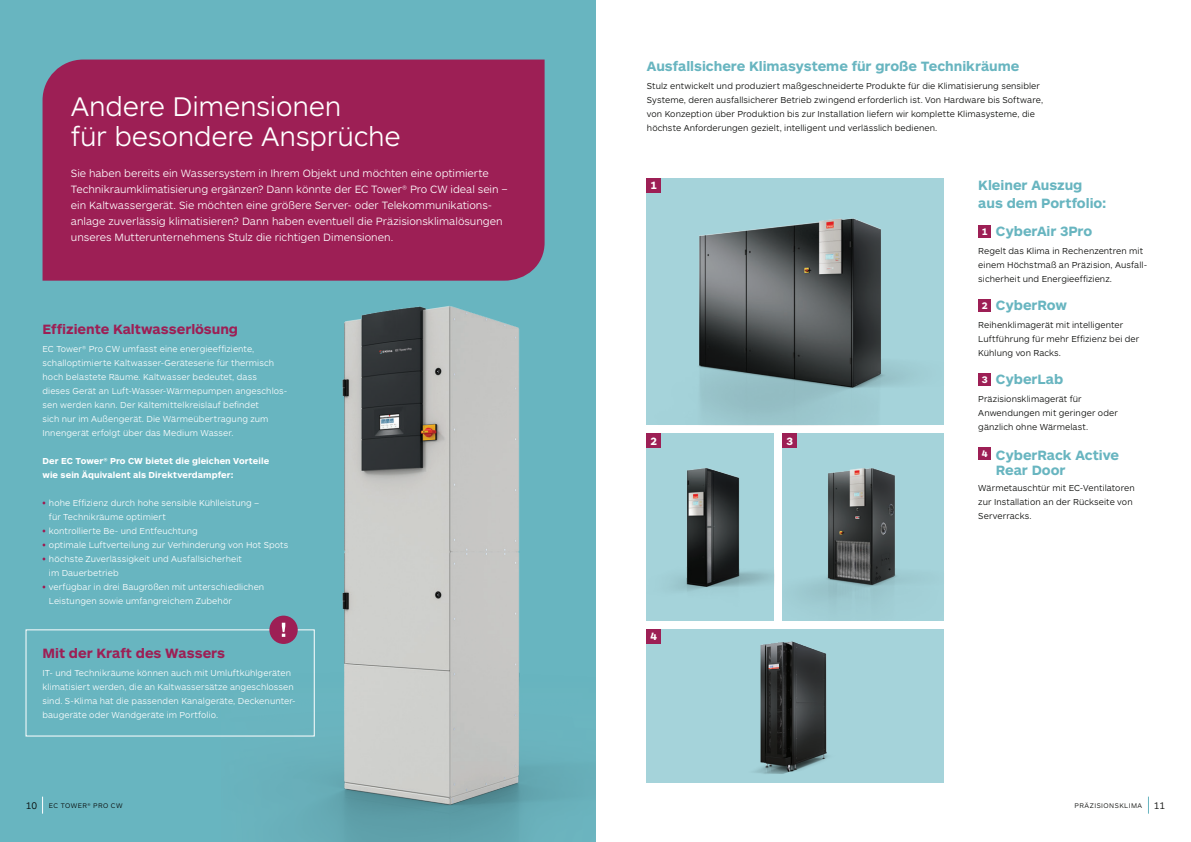
<style>
.page{position:relative;width:1191px;height:842px;background:#fff}
.page>*{position:absolute;margin:0;border:0;box-sizing:border-box;transform-origin:0 0}
.t1{font:300 28px/30px "ARS Maquette Pro";letter-spacing:-.01em;color:#fff}
.t2{font:700 14px/18px "ARS Maquette Pro";color:#68b5c0}
.t3{font:700 14px "ARS Maquette Pro";color:#9d1f55}
.t4{font:300 11px/16px "ARS Maquette Pro";color:#fff}
.t5{font:700 11px "ARS Maquette Pro";color:#fff}
.t6{font:300 9px/14px "ARS Maquette Pro";letter-spacing:.01em;color:#fff}
.t7{font:300 9px/14px "ARS Maquette Pro";letter-spacing:.01em;color:#040503}
.t8{font:700 9px/14px "ARS Maquette Pro";letter-spacing:.01em;color:#fff}
.t9{font:300 7px "ARS Maquette Pro";letter-spacing:.065em;color:#040503}
.s1{font-size:9.9px;color:#fff}
.s2{font-size:10px}
</style>
<div class="page">
<div style="left:0;top:0;width:595px;height:842px;background:#68b5c0"></div>
<svg style="left:1148px;top:797px;width:1px;height:17px"></svg>
<svg style="left:42px;top:797px;width:1px;height:17px"></svg>
<div style="left:43px;top:60px;width:501px;height:221px;background:#9d1f55"></div>
<img style="left:646px;top:179px;width:298px;height:246px">
<div style="left:646px;top:434px;width:128px;height:187px;background:#a5d3da"></div>
<img style="left:674px;top:468px;width:100px;height:124px">
<div style="left:646px;top:629px;width:298px;height:153px;background:#a5d3da"></div>
<img style="left:755px;top:641px;width:73px;height:133px">
<div style="left:782px;top:434px;width:162px;height:187px;background:#a5d3da"></div>
<img style="left:803px;top:468px;width:104px;height:139px">
<div style="left:646px;top:434px;width:14px;height:14px;background:#9d1f55"></div>
<div style="left:646px;top:629px;width:14px;height:14px;background:#9d1f55"></div>
<div style="left:782px;top:434px;width:15px;height:14px;background:#9d1f55"></div>
<div style="left:646px;top:179px;width:14px;height:14px;background:#9d1f55"></div>
<div style="left:978px;top:225px;width:13px;height:13px;background:#9d1f55"></div>
<div style="left:978px;top:299px;width:13px;height:13px;background:#9d1f55"></div>
<div style="left:978px;top:373px;width:13px;height:13px;background:#9d1f55"></div>
<div style="left:978px;top:447px;width:13px;height:13px;background:#9d1f55"></div>
<img style="left:221px;top:272px;width:345px;height:570px">
<div style="left:26px;top:629px;width:289px;height:107px;border:1px solid #fff"></div>
<div style="left:269px;top:616px;width:29px;height:28px;background:#9d1f55;border-radius:50%"></div>
<svg style="left:282px;top:623px;width:3px;height:14px"></svg>
<h1 class="t1" style="left:71px;top:90px;width:331px">Andere Dimensionen<br>für besondere Ansprüche</h1>
<p class="t4" style="left:71px;top:165px;width:438px">Sie haben bereits ein Wassersystem in Ihrem Objekt und möchten eine optimierte Technikraumklimatisierung ergänzen? Dann könnte der EC Tower® Pro CW ideal sein – ein Kaltwassergerät. Sie möchten eine größere Server- oder Telekommunikations&shy;anlage zuverlässig klimatisieren? Dann haben eventuell die Präzisionsklimalösungen unseres Mutterunternehmens Stulz die richtigen Dimensionen.</p>
<h2 class="t3" style="left:43px;top:320px;width:197px">Effiziente Kaltwasserlösung</h2>
<p class="t6" style="left:43px;top:342px;width:246px">EC Tower® Pro CW umfasst eine energieeffiziente, schalloptimierte Kaltwasser-Geräteserie für thermisch hoch belastete Räume. Kaltwasser bedeutet, dass<br>dieses Gerät an Luft-Wasser-Wärmepumpen angeschlos&shy;sen werden kann. Der Kältemittelkreislauf befindet<br>sich nur im Außengerät. Die Wärmeübertragung zum Innengerät erfolgt über das Medium Wasser.</p>
<p class="t8" style="left:43px;top:454px;width:228px">Der EC Tower® Pro CW bietet die gleichen Vorteile wie sein Äquivalent als Direktverdampfer:</p>
<p class="t6" style="left:49px;top:496px;width:241px">hohe Effizienz durch hohe sensible Kühlleistung –<br>für Technikräume optimiert<br>kontrollierte Be- und Entfeuchtung<br>optimale Luftverteilung zur Verhinderung von Hot Spots höchste Zuverlässigkeit und Ausfallsicherheit<br>im Dauerbetrieb<br>verfügbar in drei Baugrößen mit unterschiedlichen Leistungen sowie umfangreichem Zubehör</p>
<h2 class="t3" style="left:43px;top:644px;width:184px">Mit der Kraft des Wassers</h2>
<p class="t6" style="left:43px;top:666px;width:255px">IT- und Technikräume können auch mit Umluftkühlgeräten klimatisiert werden, die an Kaltwassersätze angeschlossen sind. S-Klima hat die passenden Kanalgeräte, Deckenunter&shy;baugeräte oder Wandgeräte im Portfolio.</p>
<h2 class="t2" style="left:647px;top:56px;width:374px">Ausfallsichere Klimasysteme für große Technikräume</h2>
<p class="t7" style="left:647px;top:78px;width:398px">Stulz entwickelt und produziert maßgeschneiderte Produkte für die Klimatisierung sensibler Systeme, deren ausfallsicherer Betrieb zwingend erforderlich ist. Von Hardware bis Software, von Konzeption über Produktion bis zur Installation liefern wir komplette Klimasysteme, die höchste Anforderungen gezielt, intelligent und verlässlich bedienen.</p>
<p class="t5" style="left:650px;top:178px;width:8px">1</p>
<h2 class="t2" style="left:978px;top:175px;width:130px">Kleiner Auszug aus dem Portfolio:</h2>
<h2 class="t2" style="left:981px;top:221px;width:112px"><span class="s1">1</span> CyberAir 3Pro</h2>
<p class="t7" style="left:978px;top:243px;width:170px">Regelt das Klima in Rechenzentren mit einem Höchstmaß an Präzision, Ausfall&shy;sicherheit und Energieeffizienz.</p>
<h2 class="t2" style="left:981px;top:295px;width:87px"><span class="s1">2</span> CyberRow</h2>
<p class="t7" style="left:978px;top:317px;width:162px">Reihenklimagerät mit intelligenter<br>Luftführung für mehr Effizienz bei der<br>Kühlung von Racks.</p>
<h2 class="t2" style="left:981px;top:369px;width:83px"><span class="s1">3</span> CyberLab</h2>
<p class="t7" style="left:978px;top:391px;width:141px">Präzisionsklimagerät für<br>Anwendungen mit geringer oder gänzlich ohne Wärmelast.</p>
<h2 class="t2" style="left:995px;top:447px;width:125px;line-height:15px;text-indent:-14px"><sup>4</sup> CyberRack Active<br>Rear Door</h2>
<p class="t7" style="left:978px;top:480px;width:158px">Wärmetauschtür mit EC-Ventilatoren zur Installation an der Rückseite von<br>Serverracks.</p>
<p class="t5" style="left:650px;top:433px;width:8px">2</p>
<p class="t5" style="left:786px;top:433px;width:8px">3</p>
<p class="t5" style="left:650px;top:629px;width:8px">4</p>
<p class="t9" style="left:26px;top:801px;width:98px"><span class="s2">10</span> EC TOWER® PRO CW</p>
<p class="t9" style="left:1074px;top:801px;width:92px">PRÄZISIONSKLIMA <span class="s2">11</span></p>
</div>
